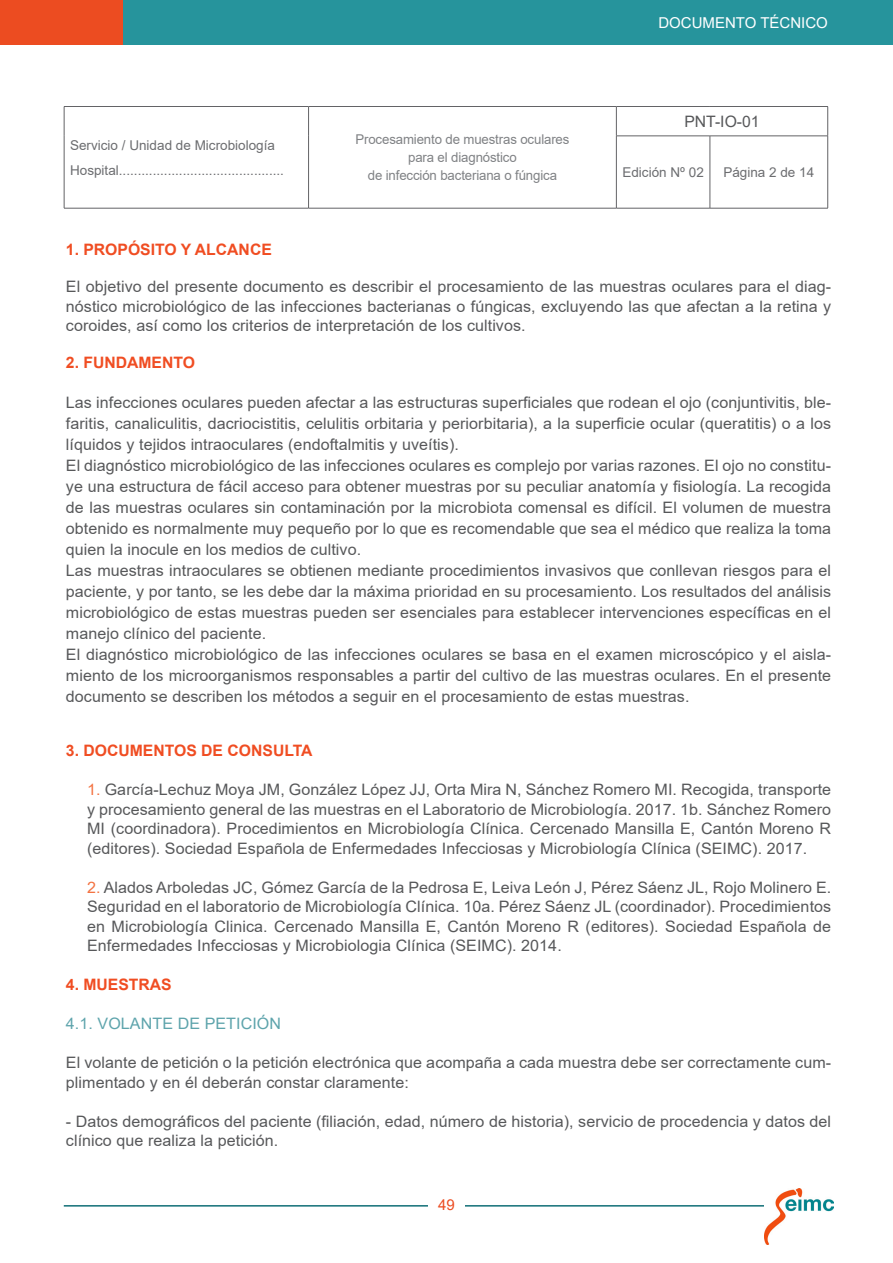
<style>
.page{position:relative;width:893px;height:1263px;background:#fff}
.page>*{position:absolute;margin:0;border:0;box-sizing:border-box;transform-origin:0 0}
.titols_nivell_1{font:15.75px/21px "Arial";letter-spacing:.005em;color:#57585a;text-align:justify}
.texte_comu{font:15.75px/19.5px "Arial";letter-spacing:.005em;color:#57585a;text-align:justify}
.titols_nivell_1-2{font:700 15.75px "Arial";color:#f04d22}
.texte_comu-2{font:15.75px "Arial";letter-spacing:.005em;color:#5ea4ac}
.texte_comu-3{font:700 15.75px "Arial";color:#f04d22}
.t1{font:15px "Arial";color:#fff}
.t2{font:15px "Arial";color:#ec4c21}
.texte_comu-4{font:13.5px "Arial";color:#6c6d70}
.t3{font:13.5px "Arial";letter-spacing:-.01em;color:#808285}
.s1{color:#f37342}
</style>
<div class="page">
<hr style="left:64px;top:1205px;width:769px;height:1px;background:#106e76">
<div style="left:428px;top:1192px;width:37px;height:26px;background:#fff"></div>
<div style="left:0;top:0;width:123px;height:45px;background:#ec4c21"></div>
<div style="left:123px;top:0;width:770px;height:45px;background:#26949c"></div>
<img style="left:764px;top:1188px;width:69px;height:56px">
<hr style="left:64px;top:208px;width:245px;height:1px;background:#636366">
<hr style="left:64px;top:106px;width:245px;height:1px;background:#636366">
<svg style="left:64px;top:107px;width:1px;height:29px"></svg>
<hr style="left:309px;top:106px;width:307px;height:1px;background:#636366">
<svg style="left:308px;top:107px;width:1px;height:29px"></svg>
<hr style="left:64px;top:136px;width:1px;height:72px;background:#636366">
<hr style="left:308px;top:136px;width:1px;height:72px;background:#636366">
<hr style="left:616px;top:106px;width:94px;height:1px;background:#636366">
<svg style="left:616px;top:107px;width:1px;height:29px"></svg>
<hr style="left:710px;top:106px;width:118px;height:1px;background:#636366">
<svg style="left:827px;top:107px;width:1px;height:29px"></svg>
<hr style="left:616px;top:136px;width:94px;height:1px;background:#636366">
<hr style="left:616px;top:136px;width:1px;height:72px;background:#636366">
<hr style="left:710px;top:136px;width:118px;height:1px;background:#636366">
<hr style="left:710px;top:136px;width:1px;height:72px;background:#636366">
<hr style="left:827px;top:136px;width:1px;height:72px;background:#636366">
<hr style="left:309px;top:208px;width:307px;height:1px;background:#636366">
<hr style="left:616px;top:208px;width:94px;height:1px;background:#636366">
<hr style="left:710px;top:208px;width:118px;height:1px;background:#636366">
<p class="t1" style="left:658px;top:12px;width:171px">DOCUMENTO TÉCNICO</p>
<p class="texte_comu-4" style="left:70px;top:135px;width:206px">Servicio / Unidad de Microbiología</p>
<p class="texte_comu-4" style="left:70px;top:161px;width:215px">Hospital............................................</p>
<p class="t3" style="left:355px;top:130px;width:216px">Procesamiento de muestras oculares</p>
<p class="t3" style="left:408px;top:148px;width:110px">para el diagnóstico</p>
<p class="t3" style="left:368px;top:166px;width:191px">de infección bacteriana o fúngica</p>
<p class="texte_comu" style="left:684px;top:112px;width:77px">PNT-IO-01</p>
<p class="texte_comu-4" style="left:622px;top:163px;width:83px">Edición Nº 02</p>
<p class="texte_comu-4" style="left:723px;top:163px;width:92px">Página 2 de 14</p>
<p class="titols_nivell_1-2" style="left:66px;top:238px;width:207px">1. PROPÓSITO Y ALCANCE</p>
<p class="titols_nivell_1" style="left:66px;top:277px;width:767px;line-height:19.5px">El objetivo del presente documento es describir el procesamiento de las muestras oculares para el diag&shy;nóstico microbiológico de las infecciones bacterianas o fúngicas, excluyendo las que afectan a la retina y coroides, así como los criterios de interpretación de los cultivos.</p>
<p class="titols_nivell_1-2" style="left:66px;top:351px;width:131px">2. FUNDAMENTO</p>
<p class="titols_nivell_1" style="left:66px;top:392px;width:767px">Las infecciones oculares pueden afectar a las estructuras superficiales que rodean el ojo (conjuntivitis, ble&shy;faritis, canaliculitis, dacriocistitis, celulitis orbitaria y periorbitaria), a la superficie ocular (queratitis) o a los líquidos y tejidos intraoculares (endoftalmitis y uveítis).</p>
<p class="titols_nivell_1" style="left:66px;top:455px;width:767px">El diagnóstico microbiológico de las infecciones oculares es complejo por varias razones. El ojo no constitu&shy;ye una estructura de fácil acceso para obtener muestras por su peculiar anatomía y fisiología. La recogida de las muestras oculares sin contaminación por la microbiota comensal es difícil. El volumen de muestra obtenido es normalmente muy pequeño por lo que es recomendable que sea el médico que realiza la toma quien la inocule en los medios de cultivo.</p>
<p class="titols_nivell_1" style="left:66px;top:560px;width:767px">Las muestras intraoculares se obtienen mediante procedimientos invasivos que conllevan riesgos para el paciente, y por tanto, se les debe dar la máxima prioridad en su procesamiento. Los resultados del análisis microbiológico de estas muestras pueden ser esenciales para establecer intervenciones específicas en el manejo clínico del paciente.</p>
<p class="titols_nivell_1" style="left:66px;top:644px;width:767px">El diagnóstico microbiológico de las infecciones oculares se basa en el examen microscópico y el aisla&shy;miento de los microorganismos responsables a partir del cultivo de las muestras oculares. En el presente documento se describen los métodos a seguir en el procesamiento de estas muestras.</p>
<p class="titols_nivell_1-2" style="left:66px;top:739px;width:248px">3. DOCUMENTOS DE CONSULTA</p>
<p class="texte_comu" style="left:87px;top:780px;width:746px"><span class="s1">1.</span> García-Lechuz Moya JM, González López JJ, Orta Mira N, Sánchez Romero MI. Recogida, transporte y procesamiento general de las muestras en el Laboratorio de Microbiología. 2017. 1b. Sánchez Romero MI (coordinadora). Procedimientos en Microbiología Clínica. Cercenado Mansilla E, Cantón Moreno R (editores). Sociedad Española de Enfermedades Infecciosas y Microbiología Clínica (SEIMC). 2017.</p>
<p class="texte_comu" style="left:87px;top:877px;width:746px"><span class="s1">2.</span> Alados Arboledas JC, Gómez García de la Pedrosa E, Leiva León J, Pérez Sáenz JL, Rojo Molinero E.<br>Seguridad en el laboratorio de Microbiología Clínica. 10a. Pérez Sáenz JL (coordinador). Procedimientos en Microbiología Clinica. Cercenado Mansilla E, Cantón Moreno R (editores). Sociedad Española de Enfermedades Infecciosas y Microbiologia Clínica (SEIMC). 2014.</p>
<p class="texte_comu-3" style="left:66px;top:973px;width:107px">4. MUESTRAS</p>
<p class="texte_comu-2" style="left:66px;top:1013px;width:217px">4.1. VOLANTE DE PETICIÓN</p>
<p class="texte_comu" style="left:66px;top:1053px;width:767px">El volante de petición o la petición electrónica que acompaña a cada muestra debe ser correctamente cum&shy;plimentado y en él deberán constar claramente:</p>
<p class="texte_comu" style="left:66px;top:1111px;width:767px">- Datos demográficos del paciente (filiación, edad, número de historia), servicio de procedencia y datos del clínico que realiza la petición.</p>
<p class="t2" style="left:438px;top:1194px;width:18px">49</p>
</div>
